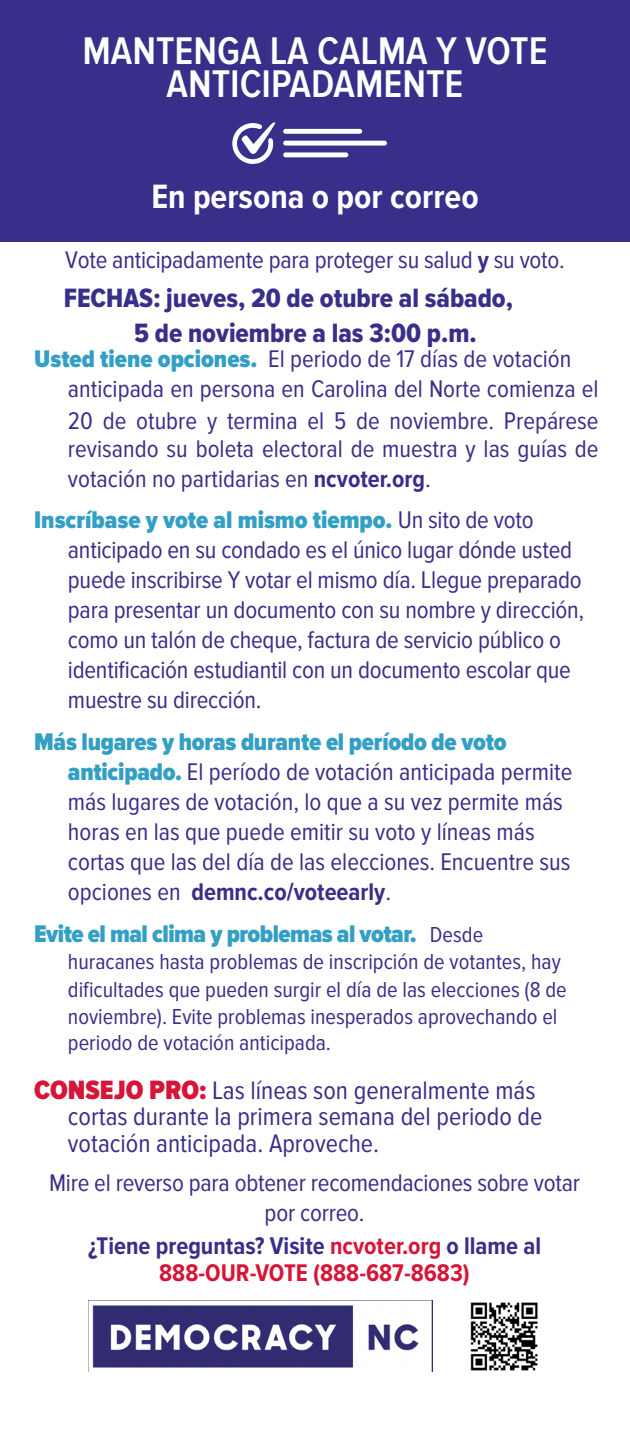
<style>
.page{position:relative;width:630px;height:1440px;background:#fff}
.page>*{position:absolute;margin:0;border:0;box-sizing:border-box;transform-origin:0 0}
.t1{font:600 40px/32.5px "Proxima Nova Cond";color:#fff;text-align:center}
.t2{font:700 35px "Proxima Nova Cond";color:#fff}
.t3{font:27.5px "Proxima Nova Cond Extrabld";color:#382f8a}
.t4{font:26.25px/26.2px "Proxima Nova Cond";color:#382f8a}
.t5{font:25px/30px "Proxima Nova Cond";letter-spacing:-.01em;color:#382f8a}
.t6{font:700 25px/27.5px "Proxima Nova Cond";color:#d71537;text-align:center}
.t7{font:900 25px "Proxima Nova Cond";letter-spacing:-.02em;color:#349fc5}
.t8{font:22.5px/27px "Proxima Nova Cond";color:#382f8a}
.s1{font-weight:700}
.s2{font-weight:900;color:#349fc5}
.s3{font-weight:400;font-size:22.5px;color:#382f8a}
.s4{font-weight:900;font-size:27.5px;color:#d71537}
.s5{color:#382f8a}
</style>
<div class="page">
<div style="left:0;top:0;width:630px;height:241px;background:#382f8a"></div>
<div style="left:283px;top:129px;width:79px;height:5px;background:#fff;border-radius:2px"></div>
<div style="left:283px;top:141px;width:104px;height:5px;background:#fff;border-radius:2px"></div>
<div style="left:283px;top:152px;width:65px;height:5px;background:#fff;border-radius:2px"></div>
<svg style="left:232px;top:122px;width:43px;height:42px"></svg>
<img style="left:92px;top:1301px;width:341px;height:71px">
<img style="left:470px;top:1302px;width:68px;height:69px">
<p class="t1" style="left:82px;top:36px;width:467px">MANTENGA LA CALMA Y VOTE<br>ANTICIPADAMENTE</p>
<p class="t2" style="left:151px;top:177px;width:329px">En persona o por correo</p>
<p class="t5" style="left:65px;top:245px;width:501px">Vote anticipadamente para proteger su salud <span class="s1">y</span> su voto.</p>
<p class="t3" style="left:64px;top:282px;width:451px">FECHAS: jueves, 20 de otubre al sábado,</p>
<p class="t3" style="left:134px;top:313px;width:344px">5 de noviembre a las 3:00 p.m.</p>
<p class="t5" style="left:68px;top:344px;width:532px;text-indent:-34px"><span class="s2">Usted tiene opciones.</span> El periodo de 17 días de votación anticipada en persona en Carolina del Norte comienza el<br>20 de otubre y termina el 5 de noviembre. Prepárese</p>
<p class="t5" style="left:68px;top:435px;width:532px">revisando su boleta electoral de muestra y las guías de votación no partidarias en <span class="s1">ncvoter.org</span>.</p>
<p class="t5" style="left:68px;top:506px;width:518px;text-indent:-34px"><span class="s2">Inscríbase y vote al mismo tiempo.</span> Un sito de voto anticipado en su condado es el único lugar dónde usted puede inscribirse Y votar el mismo día. Llegue preparado para presentar un documento con su nombre y dirección, como un talón de cheque, factura de servicio público o identificación estudiantil con un documento escolar que muestre su dirección.</p>
<p class="t5" style="left:68px;top:727px;width:506px;text-indent:-34px"><span class="s2">Más lugares y horas durante el período de voto anticipado.</span> El período de votación anticipada permite más lugares de votación, lo que a su vez permite más horas en las que puede emitir su voto y líneas más cortas que las del día de las elecciones. Encuentre sus opciones en <span class="s1">demnc.co/voteearly</span>.</p>
<p class="t7" style="left:34px;top:919px;width:451px">Evite el mal clima y problemas al votar. <span class="s3">Desde</span></p>
<p class="t8" style="left:68px;top:948px;width:500px">huracanes hasta problemas de inscripción de votantes, hay dificultades que pueden surgir el día de las elecciones (8 de noviembre). Evite problemas inesperados aprovechando el periodo de votación anticipada.</p>
<p class="t4" style="left:68px;top:1078px;width:476px;text-indent:-34px"><span class="s4">CONSEJO PRO:</span> Las líneas son generalmente más cortas durante la primera semana del periodo de votación anticipada. Aproveche.</p>
<p class="t5" style="left:49px;top:1169px;width:533px;text-align:center">Mire el reverso para obtener recomendaciones sobre votar por correo.</p>
<p class="t6" style="left:88px;top:1233px;width:455px"><span class="s5">¿Tiene preguntas? Visite</span> ncvoter.org <span class="s5">o llame al<br></span>888-OUR-VOTE (888-687-8683)</p>
</div>
